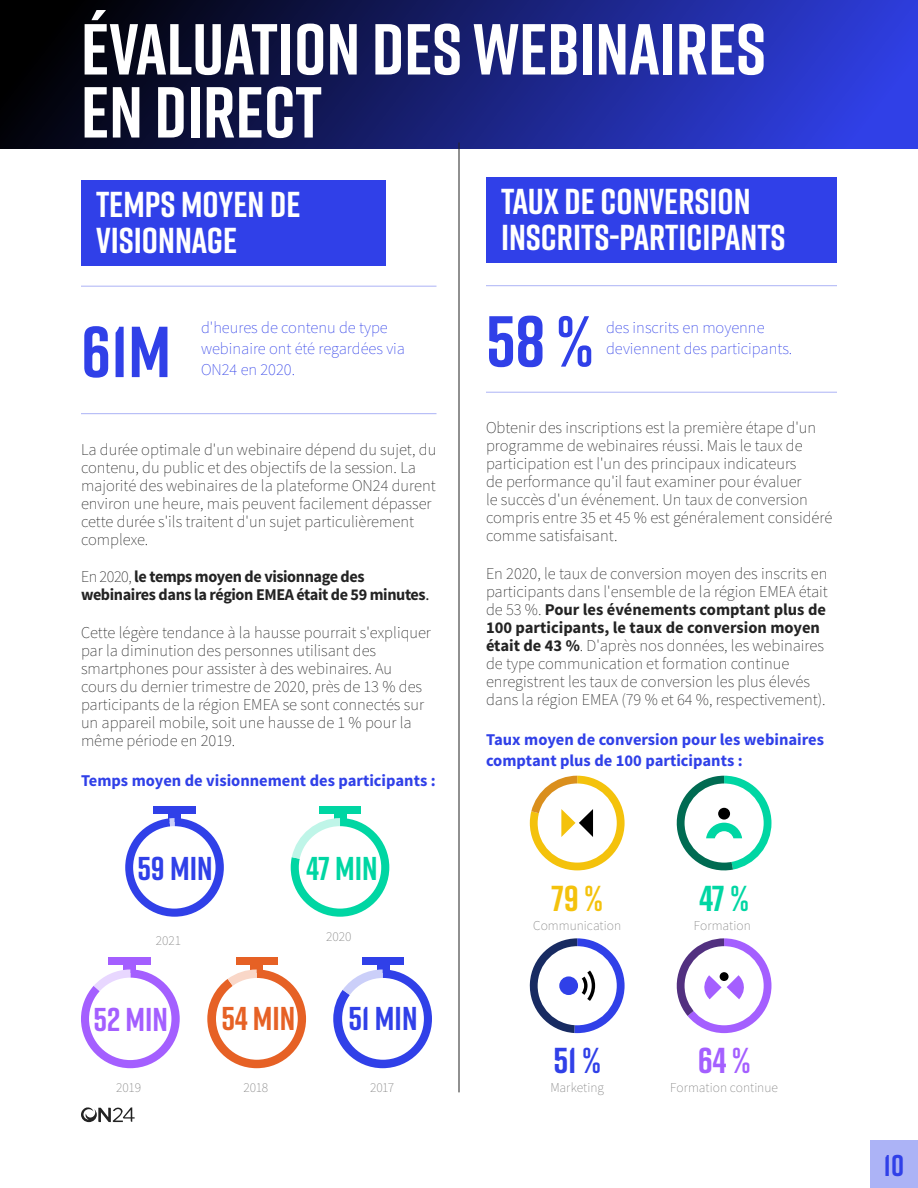
<style>
.page{position:relative;width:918px;height:1188px;background:#fff}
.page>*{position:absolute;margin:0;border:0;box-sizing:border-box;transform-origin:0 0}
.Section_title{font:700 72px/63px "Rift";color:#fff}
.Stat{font:700 72px "Rift";color:#3040e8}
.Heading_-_for_TOC{font:700 36px/36px "Rift";color:#fff}
.Heading{font:700 36px "Rift";color:#f4c20c}
.Heading-2{font:700 36px "Rift";color:#00d6a3}
.Heading-3{font:700 36px "Rift";color:#3040e8}
.Heading-4{font:700 36px "Rift";color:#a45fff}
.Heading-5{font:700 33px "Rift";color:#3040e8}
.Heading-6{font:700 33px "Rift";color:#00d6a3}
.Heading-7{font:700 33px "Rift";color:#a45fff}
.Heading-8{font:700 33px "Rift";color:#e66125}
.t1{font:700 30px "Rift";color:#3040e8}
.Body{font:200 16.5px/18px "Source Sans Pro";color:#232323}
.Stat_description_-_2{font:200 16.5px/21px "Source Sans Pro";color:#3040e8}
.Body-2{font:700 16.5px/18px "Source Sans Pro";letter-spacing:-.025em;color:#232323}
.Body-3{font:700 16.5px/21px "Source Sans Pro";color:#3040e8}
.Subheading{font:700 16.5px "Source Sans Pro";color:#3040e8}
.Body_-_chart{font:200 13.5px "Source Sans Pro";color:#797979}
.s1{font-weight:200}
.s2{font-weight:400}
.s3{font-weight:700}
</style>
<div class="page">
<div style="left:870px;top:1140px;width:48px;height:48px;background:#acb3f6"></div>
<hr style="left:81px;top:413px;width:355px;height:1px;background:#acb3f6">
<hr style="left:81px;top:286px;width:355px;height:1px;background:#acb3f6">
<div style="left:168px;top:813px;width:13px;height:9px;background:#3040e8"></div>
<div style="left:153px;top:806px;width:42px;height:8px;background:#3040e8"></div>
<div style="left:334px;top:813px;width:12px;height:9px;background:#00d6a3"></div>
<div style="left:319px;top:806px;width:42px;height:8px;background:#00d6a3"></div>
<div style="left:123px;top:963px;width:13px;height:10px;background:#a45fff"></div>
<div style="left:108px;top:957px;width:43px;height:7px;background:#a45fff"></div>
<div style="left:251px;top:963px;width:12px;height:10px;background:#e66125"></div>
<div style="left:236px;top:957px;width:42px;height:7px;background:#e66125"></div>
<div style="left:377px;top:963px;width:12px;height:10px;background:#3040e8"></div>
<div style="left:362px;top:957px;width:42px;height:7px;background:#3040e8"></div>
<svg style="left:0;top:0;width:918px;height:148px;background:#171f72"></svg>
<div style="left:81px;top:180px;width:305px;height:86px;background:#3040e8"></div>
<div style="left:486px;top:177px;width:351px;height:85px;background:#3040e8"></div>
<hr style="left:486px;top:392px;width:351px;height:1px;background:#acb3f6">
<hr style="left:486px;top:285px;width:351px;height:1px;background:#acb3f6">
<svg style="left:530px;top:776px;width:95px;height:94px"></svg>
<svg style="left:676px;top:776px;width:95px;height:95px"></svg>
<div style="left:718px;top:808px;width:12px;height:12px;background:#000;border-radius:50%"></div>
<svg style="left:529px;top:938px;width:96px;height:95px"></svg>
<div style="left:559px;top:976px;width:19px;height:19px;background:#3040e8;border-radius:50%"></div>
<svg style="left:676px;top:938px;width:95px;height:95px"></svg>
<hr style="left:459px;top:142px;width:1px;height:950px;background:#232323">
<svg style="left:125px;top:818px;width:99px;height:99px"></svg>
<svg style="left:291px;top:818px;width:98px;height:99px"></svg>
<div style="left:133px;top:826px;width:83px;height:83px;background:#fff;border-radius:50%"></div>
<div style="left:299px;top:826px;width:82px;height:83px;background:#fff;border-radius:50%"></div>
<svg style="left:81px;top:969px;width:99px;height:99px"></svg>
<svg style="left:207px;top:969px;width:99px;height:99px"></svg>
<svg style="left:333px;top:969px;width:99px;height:99px"></svg>
<div style="left:89px;top:978px;width:82px;height:82px;background:#fff;border-radius:50%"></div>
<div style="left:216px;top:978px;width:82px;height:82px;background:#fff;border-radius:50%"></div>
<div style="left:342px;top:978px;width:82px;height:82px;background:#fff;border-radius:50%"></div>
<svg style="left:81px;top:1107px;width:54px;height:15px"></svg>
<p class="Section_title" style="left:81px;top:17px;width:687px">ÉVALUATION DES WEBINAIRES<br>EN DIRECT</p>
<p class="Heading_-_for_TOC" style="left:96px;top:186px;width:206px">TEMPS MOYEN DE<br>VISIONNAGE</p>
<p class="Heading_-_for_TOC" style="left:501px;top:183px;width:286px">TAUX DE CONVERSION<br>INSCRITS-PARTICIPANTS</p>
<p class="Stat" style="left:81px;top:300px;width:92px">61M</p>
<p class="Stat_description_-_2" style="left:201px;top:317px;width:206px">d'heures de contenu de type webinaire ont été regardées via<br>ON24 en 2020.</p>
<p class="Body" style="left:81px;top:440px;width:357px">La durée optimale d'un webinaire dépend du sujet, du contenu, du public et des objectifs de la session. La majorité des webinaires de la plateforme ON24 durent environ une heure, mais peuvent facilement dépasser cette durée s'ils traitent d'un sujet particulièrement complexe.</p>
<p class="Body-2" style="left:81px;top:568px;width:350px"><span class="s1">En 2020,</span> le temps moyen de visionnage des webinaires dans la région EMEA était de 59 minutes<span class="s2">.</span></p>
<p class="Body" style="left:81px;top:623px;width:352px">Cette légère tendance à la hausse pourrait s'expliquer par la diminution des personnes utilisant des smartphones pour assister à des webinaires. Au cours du dernier trimestre de 2020, près de 13 % des participants de la région EMEA se sont connectés sur un appareil mobile, soit une hausse de 1 % pour la même période en 2019.</p>
<p class="Subheading" style="left:81px;top:770px;width:356px">Temps moyen de visionnement des participants :</p>
<p class="Heading-5" style="left:137px;top:844px;width:77px">59 MIN</p>
<p class="Heading-6" style="left:307px;top:845px;width:72px">47 MIN</p>
<p class="Body_-_chart" style="left:156px;top:932px;width:27px">2021</p>
<p class="Body_-_chart" style="left:326px;top:929px;width:27px">2020</p>
<p class="Heading-7" style="left:93px;top:996px;width:76px">52 MIN</p>
<p class="Heading-8" style="left:222px;top:995px;width:75px">54 MIN</p>
<p class="Heading-5" style="left:348px;top:995px;width:71px">51 MIN</p>
<p class="Body_-_chart" style="left:116px;top:1080px;width:26px">2019</p>
<p class="Body_-_chart" style="left:244px;top:1079px;width:26px">2018</p>
<p class="Body_-_chart" style="left:370px;top:1079px;width:26px">2017</p>
<p class="Stat" style="left:486px;top:290px;width:109px">58%</p>
<p class="Stat_description_-_2" style="left:606px;top:317px;width:188px">des inscrits en moyenne deviennent des participants.</p>
<p class="Body" style="left:486px;top:419px;width:348px">Obtenir des inscriptions est la première étape d'un programme de webinaires réussi. Mais le taux de participation est l'un des principaux indicateurs<br>de performance qu'il faut examiner pour évaluer<br>le succès d'un événement. Un taux de conversion compris entre 35 et 45 % est généralement considéré comme satisfaisant.</p>
<p class="Body" style="left:486px;top:564px;width:343px">En 2020, le taux de conversion moyen des inscrits en participants dans l'ensemble de la région EMEA était de 53 %. <span class="s3">Pour les événements comptant plus de 100 participants, le taux de conversion moyen était de 43 %</span>. D'après nos données, les webinaires de type communication et formation continue enregistrent les taux de conversion les plus élevés dans la région EMEA (79 % et 64 %, respectivement).</p>
<p class="Body-3" style="left:486px;top:730px;width:340px">Taux moyen de conversion pour les webinaires comptant plus de 100 participants :</p>
<p class="Heading" style="left:551px;top:872px;width:53px">79%</p>
<p class="Heading-2" style="left:699px;top:872px;width:51px">47%</p>
<p class="Body_-_chart" style="left:533px;top:917px;width:90px">Communication</p>
<p class="Body_-_chart" style="left:694px;top:917px;width:58px">Formation</p>
<p class="Heading-3" style="left:554px;top:1035px;width:49px">51%</p>
<p class="Heading-4" style="left:698px;top:1035px;width:54px">64%</p>
<p class="Body_-_chart" style="left:550px;top:1080px;width:55px">Marketing</p>
<p class="Body_-_chart" style="left:670px;top:1080px;width:109px">Formation continue</p>
<h3 class="t1" style="left:884px;top:1144px;width:22px">10</h3>
</div>
